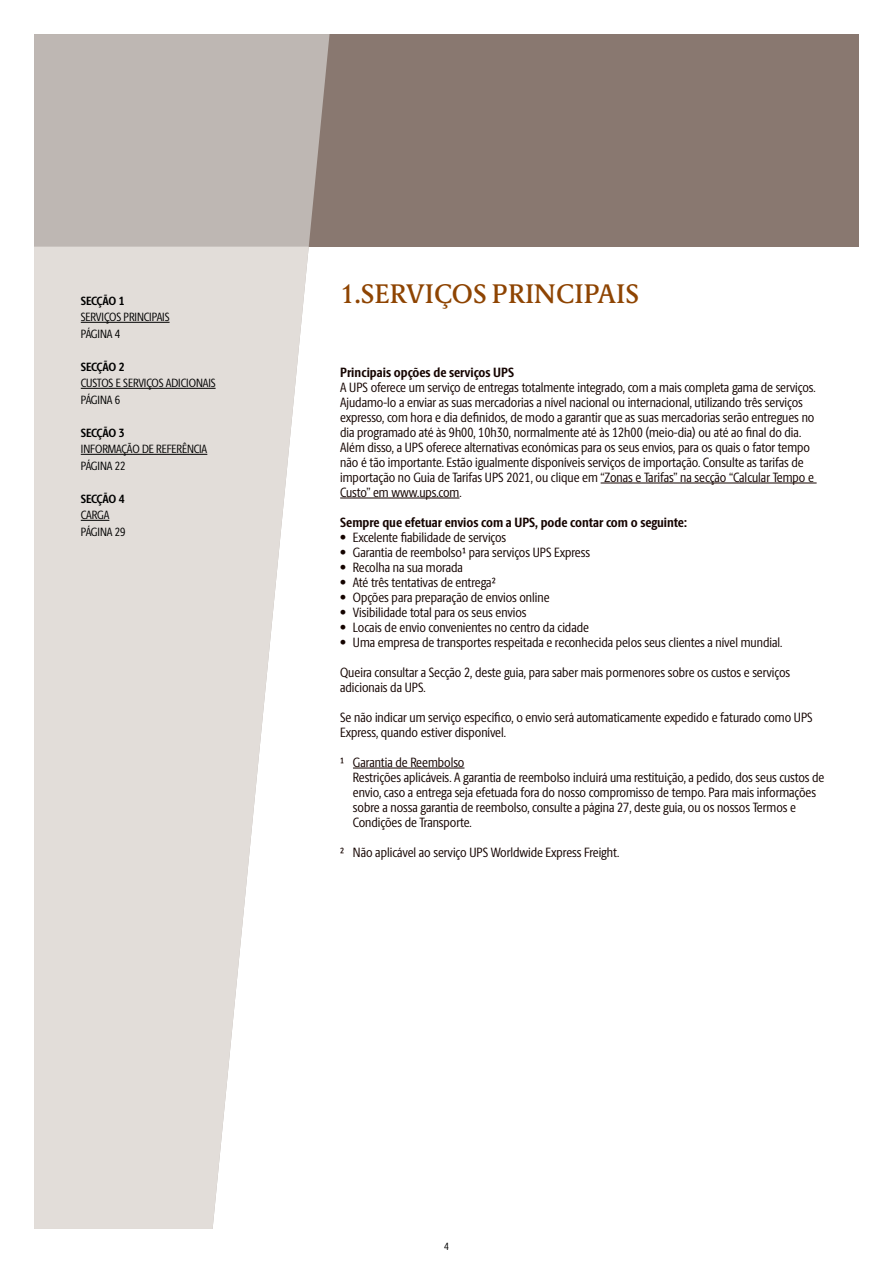
<style>
.page{position:relative;width:893px;height:1263px;background:#fff}
.page>*{position:absolute;margin:0;border:0;box-sizing:border-box;transform-origin:0 0}
.t1{font:500 27px "UPS Berlingske Serif Tx";color:#8e4402}
.t2{font:13.5px/15px "UPS Berlingske Sans Cn";color:#150400}
.t3{font:700 13.5px "UPS Berlingske Sans Cn";color:#150400}
.t4{font:12px/16.5px "UPS Berlingske Sans Cn";letter-spacing:-.01em;color:#000}
.t5{font:700 12px "UPS Berlingske Sans Cn";letter-spacing:-.025em;color:#000}
.t6{font:10.5px "UPS Berlingske Sans Cn";color:#000}
</style>
<div class="page">
<div style="left:34px;top:34px;width:825px;height:213px;background:#897870"></div>
<div style="left:34px;top:34px;width:296px;height:213px;background:#beb7b3"></div>
<svg style="left:34px;top:247px;width:275px;height:982px;fill:#e2ddd9"></svg>
<hr style="left:601px;top:483px;width:216px;height:1px;background:#150400">
<hr style="left:340px;top:498px;width:119px;height:1px;background:#150400">
<hr style="left:353px;top:768px;width:111px;height:1px;background:#150400">
<hr style="left:81px;top:322px;width:89px;height:1px;background:#000">
<hr style="left:81px;top:388px;width:135px;height:1px;background:#000">
<hr style="left:81px;top:454px;width:126px;height:1px;background:#000">
<svg style="left:81px;top:520px;width:28px;height:1px"></svg>
<p class="t5" style="left:81px;top:291px;width:45px">SECÇÃO 1</p>
<p class="t4" style="left:81px;top:308px;width:90px">SERVIÇOS PRINCIPAIS<br>PÁGINA 4</p>
<p class="t5" style="left:81px;top:357px;width:45px">SECÇÃO 2</p>
<p class="t4" style="left:81px;top:374px;width:136px">CUSTOS E SERVIÇOS ADICIONAIS<br>PÁGINA 6</p>
<p class="t5" style="left:81px;top:423px;width:45px">SECÇÃO 3</p>
<p class="t4" style="left:81px;top:440px;width:128px">INFORMAÇÃO DE REFERÊNCIA<br>PÁGINA 22</p>
<p class="t5" style="left:81px;top:489px;width:45px">SECÇÃO 4</p>
<p class="t4" style="left:81px;top:506px;width:46px">CARGA<br>PÁGINA 29</p>
<h1 class="t1" style="left:340px;top:275px;width:300px">1.SERVIÇOS PRINCIPAIS</h1>
<p class="t3" style="left:340px;top:362px;width:175px">Principais opções de serviços UPS</p>
<p class="t2" style="left:340px;top:379px;width:477px">A UPS oferece um serviço de entregas totalmente integrado, com a mais completa gama de serviços.<br>Ajudamo-lo a enviar as suas mercadorias a nível nacional ou internacional, utilizando três serviços expresso, com hora e dia definidos, de modo a garantir que as suas mercadorias serão entregues no dia programado até às 9h00, 10h30, normalmente até às 12h00 (meio-dia) ou até ao final do dia.<br>Além disso, a UPS oferece alternativas económicas para os seus envios, para os quais o fator tempo não é tão importante. Estão igualmente disponíveis serviços de importação. Consulte as tarifas de importação no Guia de Tarifas UPS 2021, ou clique em “Zonas e Tarifas” na secção “Calcular Tempo e Custo” em www.ups.com.</p>
<p class="t3" style="left:340px;top:512px;width:348px">Sempre que efetuar envios com a UPS, pode contar com o seguinte:</p>
<p class="t2" style="left:340px;top:529px;width:168px">• Excelente fiabilidade de serviços</p>
<p class="t2" style="left:340px;top:544px;width:251px">• Garantia de reembolso¹ para serviços UPS Express</p>
<p class="t2" style="left:340px;top:559px;width:124px">• Recolha na sua morada</p>
<p class="t2" style="left:340px;top:574px;width:157px">• Até três tentativas de entrega²</p>
<p class="t2" style="left:340px;top:589px;width:211px">• Opções para preparação de envios online</p>
<p class="t2" style="left:340px;top:604px;width:188px">• Visibilidade total para os seus envios</p>
<p class="t2" style="left:340px;top:619px;width:250px">• Locais de envio convenientes no centro da cidade</p>
<p class="t2" style="left:340px;top:634px;width:444px">• Uma empresa de transportes respeitada e reconhecida pelos seus clientes a nível mundial.</p>
<p class="t2" style="left:340px;top:664px;width:452px">Queira consultar a Secção 2, deste guia, para saber mais pormenores sobre os custos e serviços adicionais da UPS.</p>
<p class="t2" style="left:340px;top:709px;width:474px">Se não indicar um serviço específico, o envio será automaticamente expedido e faturado como UPS<br>Express, quando estiver disponível.</p>
<p class="t2" style="left:353px;top:754px;width:473px;text-indent:-13px">¹ Garantia de Reembolso<br>Restrições aplicáveis. A garantia de reembolso incluirá uma restituição, a pedido, dos seus custos de envio, caso a entrega seja efetuada fora do nosso compromisso de tempo. Para mais informações sobre a nossa garantia de reembolso, consulte a página 27, deste guia, ou os nossos Termos e Condições de Transporte.</p>
<p class="t2" style="left:340px;top:844px;width:281px">² Não aplicável ao serviço UPS Worldwide Express Freight.</p>
<p class="t6" style="left:444px;top:1239px;width:6px">4</p>
</div>
